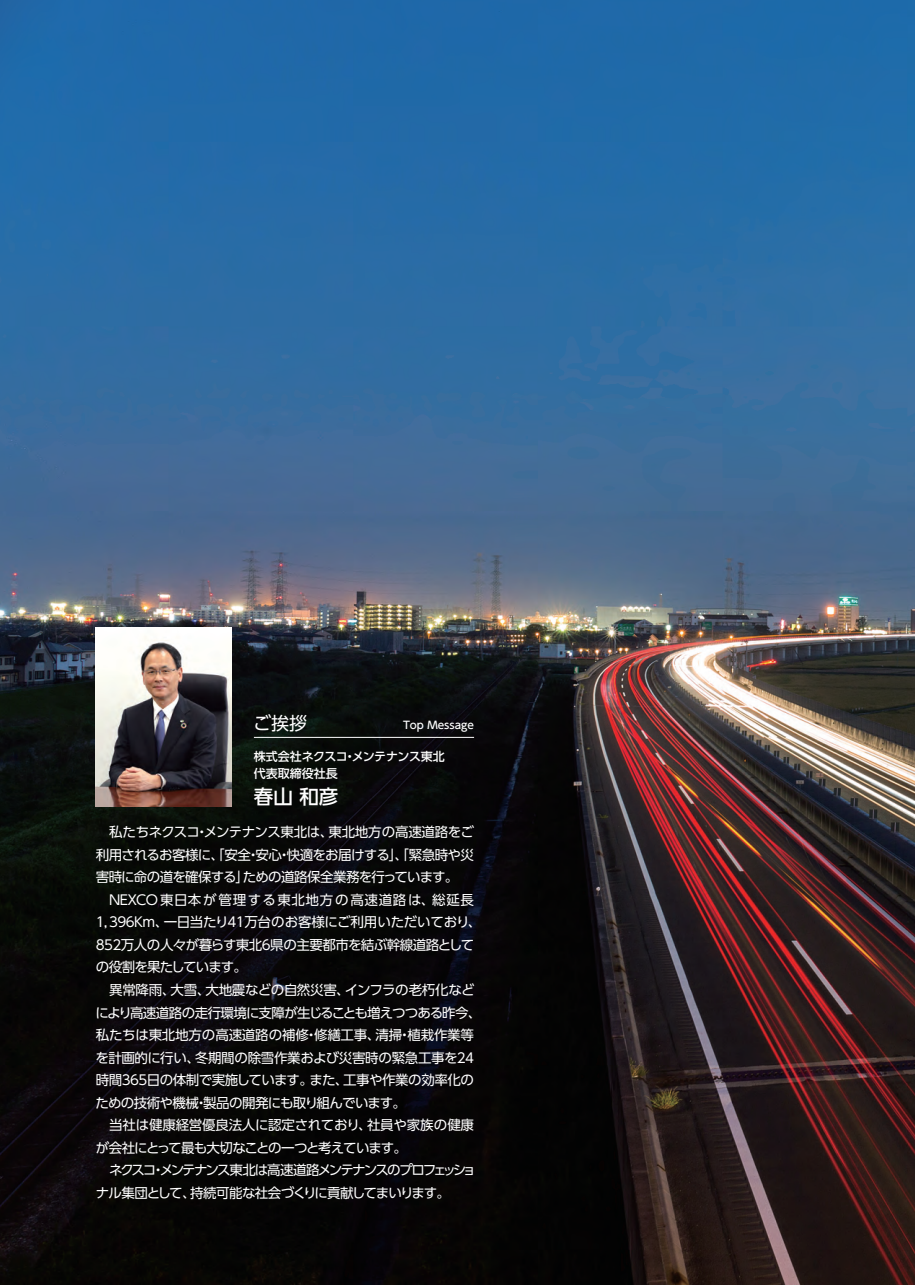
<style>
.page{position:relative;width:915px;height:1285px;background:#fff}
.page>*{position:absolute;margin:0;border:0;box-sizing:border-box;transform-origin:0 0}
.t1{font:500 19.5px "UD Shin Go Pro";color:#fff}
.t2{font:18px "UD Shin Go Pro";color:#fff}
.t3{font:13.5px/22.5px "UD Shin Go Pro";letter-spacing:-.04em;color:#fff}
.t4{font:13.5px/22.5px "UD Shin Go Pro";letter-spacing:-.12em;color:#fff}
.t5{font:500 12px/16.5px "UD Shin Go Pro";letter-spacing:-.005em;color:#fff}
.t6{font:500 10.5px "UD Shin Go Pro";color:#fff}
</style>
<div class="page">
<img style="left:0;top:0;width:914px;height:1284px">
<img style="left:96px;top:627px;width:136px;height:179px">
<hr style="left:254px;top:736px;width:220px;height:1px;background:#fff">
<h2 class="t2" style="left:253px;top:708px;width:55px">ご挨拶</h2>
<p class="t6" style="left:403px;top:716px;width:72px">Top Message</p>
<p class="t5" style="left:254px;top:748px;width:192px">株式会社ネクスコ・メンテナンス東北代表取締役社長</p>
<h1 class="t1" style="left:254px;top:780px;width:86px">春山 和彦</h1>
<p class="t3" style="left:96px;top:820px;width:380px;text-align:justify;text-indent:14px">私たちネクスコ・メンテナンス東北は、東北地方の高速道路をご利用されるお客様に、「安全・安心・快適をお届けする」、「緊急時や災害時に命の道を確保する」ための道路保全業務を行っています。</p>
<p class="t3" style="left:96px;top:888px;width:387px;text-indent:14px">NEXCO東日本が管理する東北地方の高速道路は、総延長<br>1，396Km、一日当たり41万台のお客様にご利用いただいており、<br>852万人の人々が暮らす東北6県の主要都市を結ぶ幹線道路としての役割を果たしています。</p>
<p class="t3" style="left:95px;top:978px;width:387px;text-indent:14px">異常降雨、大雪、大地震などの自然災害、インフラの老朽化などにより高速道路の走行環境に支障が生じることも増えつつある昨今、私たちは東北地方の高速道路の補修・修繕工事、清掃・植栽作業等を計画的に行い、冬期間の除雪作業および災害時の緊急工事を24時間365日の体制で実施しています。また、工事や作業の効率化のための技術や機械・製品の開発にも取り組んでいます。</p>
<p class="t3" style="left:96px;top:1113px;width:380px;text-indent:14px">当社は健康経営優良法人に認定されており、社員や家族の健康が会社にとって最も大切なことの一つと考えています。</p>
<p class="t4" style="left:96px;top:1158px;width:381px;text-indent:13px">ネクスコ・メンテナンス東北は高速道路メンテナンスのプロフェッショナル集団として、持続可能な社会づくりに貢献してまいります。</p>
</div>
